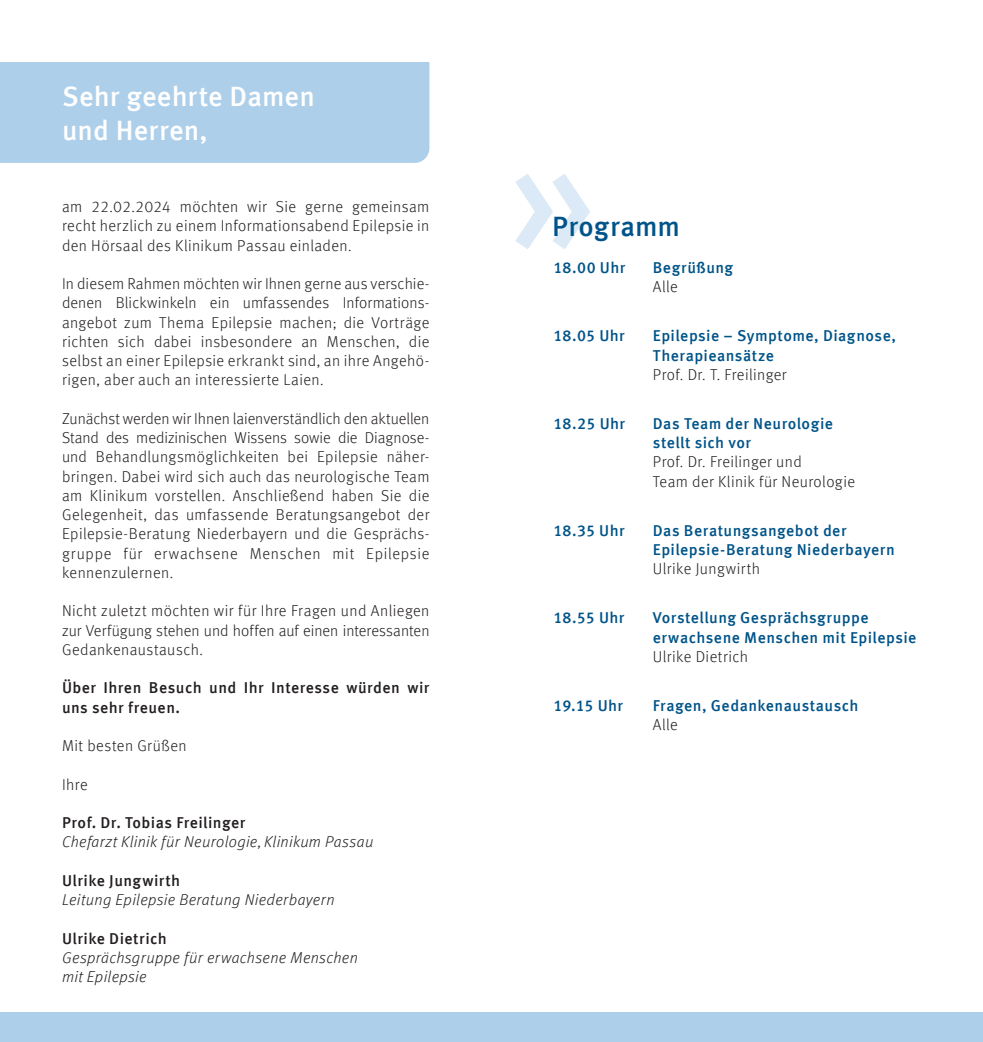
<style>
.page{position:relative;width:983px;height:1042px;background:#fff}
.page>*{position:absolute;margin:0;border:0;box-sizing:border-box;transform-origin:0 0}
.t1{font:500 28px/33.6px "Meta Offc";letter-spacing:.005em;color:#fff}
.t2{font:500 28px "Meta Offc";letter-spacing:.005em;color:#015489}
.t3{font:300 15.75px/19.2px "Meta Offc";letter-spacing:.025em;color:#231f20;text-align:justify}
.t4{font:500 15.75px/19.2px "Meta Offc";letter-spacing:.025em;color:#015489}
.t5{font:italic 300 15.75px/19.2px "Meta Offc";letter-spacing:.025em;color:#231f20}
.t6{font:500 15.75px/19.2px "Meta Offc";letter-spacing:.03em;color:#231f20}
</style>
<div class="page">
<div style="left:0;top:62px;width:429px;height:101px;background:#adcfea"></div>
<svg style="left:515px;top:174px;width:75px;height:75px"></svg>
<div style="left:0;top:1012px;width:982px;height:30px;background:#adcfea"></div>
<h1 class="t1" style="left:62px;top:80px;width:254px">Sehr geehrte Damen und Herren,</h1>
<p class="t3" style="left:62px;top:197px;width:369px">am 22.02.2024 möchten wir Sie gerne gemeinsam recht herzlich zu einem Informationsabend Epilepsie in den Hörsaal des Klinikum Passau einladen.</p>
<p class="t3" style="left:62px;top:274px;width:369px">In diesem Rahmen möchten wir Ihnen gerne aus verschie&shy;denen Blickwinkeln ein umfassendes Informations&shy;angebot zum Thema Epilepsie machen; die Vorträge richten sich dabei insbesondere an Menschen, die selbst an einer Epilepsie erkrankt sind, an ihre Angehö&shy;rigen, aber auch an interessierte Laien.</p>
<p class="t3" style="left:62px;top:409px;width:369px">Zunächst werden wir Ihnen laienverständlich den aktuellen Stand des medizinischen Wissens sowie die Diagnose&shy;und Behandlungsmöglichkeiten bei Epilepsie näher&shy;bringen. Dabei wird sich auch das neurologische Team am Klinikum vorstellen. Anschließend haben Sie die Gelegenheit, das umfassende Beratungsangebot der Epilepsie-Beratung Niederbayern und die Gesprächs&shy;gruppe für erwachsene Menschen mit Epilepsie kennenzulernen.</p>
<p class="t3" style="left:62px;top:601px;width:369px">Nicht zuletzt möchten wir für Ihre Fragen und Anliegen zur Verfügung stehen und hoffen auf einen interessanten Gedankenaustausch.</p>
<p class="t6" style="left:62px;top:679px;width:369px">Über Ihren Besuch und Ihr Interesse würden wir uns sehr freuen.</p>
<p class="t3" style="left:62px;top:736px;width:126px">Mit besten Grüßen</p>
<p class="t3" style="left:62px;top:775px;width:27px">Ihre</p>
<p class="t6" style="left:62px;top:813px;width:185px">Prof. Dr. Tobias Freilinger</p>
<p class="t5" style="left:62px;top:832px;width:312px">Chefarzt Klinik für Neurologie, Klinikum Passau</p>
<p class="t6" style="left:62px;top:871px;width:120px">Ulrike Jungwirth</p>
<p class="t5" style="left:62px;top:890px;width:274px">Leitung Epilepsie Beratung Niederbayern</p>
<p class="t6" style="left:62px;top:929px;width:106px">Ulrike Dietrich</p>
<p class="t5" style="left:62px;top:948px;width:297px">Gesprächsgruppe für erwachsene Menschen mit Epilepsie</p>
<h1 class="t2" style="left:552px;top:210px;width:129px">Programm</h1>
<p class="t4" style="left:553px;top:259px;width:73px">18.00 Uhr</p>
<p class="t4" style="left:652px;top:259px;width:82px">Begrüßung</p>
<p class="t3" style="left:652px;top:278px;width:26px">Alle</p>
<p class="t4" style="left:553px;top:327px;width:73px">18.05 Uhr</p>
<p class="t4" style="left:652px;top:327px;width:245px">Epilepsie – Symptome, Diagnose,<br>Therapieansätze</p>
<p class="t3" style="left:652px;top:365px;width:135px">Prof. Dr. T. Freilinger</p>
<p class="t4" style="left:553px;top:414px;width:73px">18.25 Uhr</p>
<p class="t4" style="left:652px;top:414px;width:182px">Das Team der Neurologie stellt sich vor</p>
<p class="t3" style="left:652px;top:453px;width:204px">Prof. Dr. Freilinger und<br>Team der Klinik für Neurologie</p>
<p class="t4" style="left:553px;top:521px;width:73px">18.35 Uhr</p>
<p class="t4" style="left:652px;top:521px;width:243px">Das Beratungsangebot der<br>Epilepsie-Beratung Niederbayern</p>
<p class="t3" style="left:652px;top:559px;width:109px">Ulrike Jungwirth</p>
<p class="t4" style="left:553px;top:609px;width:72px">18.55 Uhr</p>
<p class="t4" style="left:652px;top:609px;width:265px">Vorstellung Gesprächsgruppe erwachsene Menschen mit Epilepsie</p>
<p class="t3" style="left:652px;top:647px;width:97px">Ulrike Dietrich</p>
<p class="t4" style="left:553px;top:696px;width:71px">19.15 Uhr</p>
<p class="t4" style="left:652px;top:696px;width:207px">Fragen, Gedankenaustausch</p>
<p class="t3" style="left:652px;top:715px;width:26px">Alle</p>
</div>
